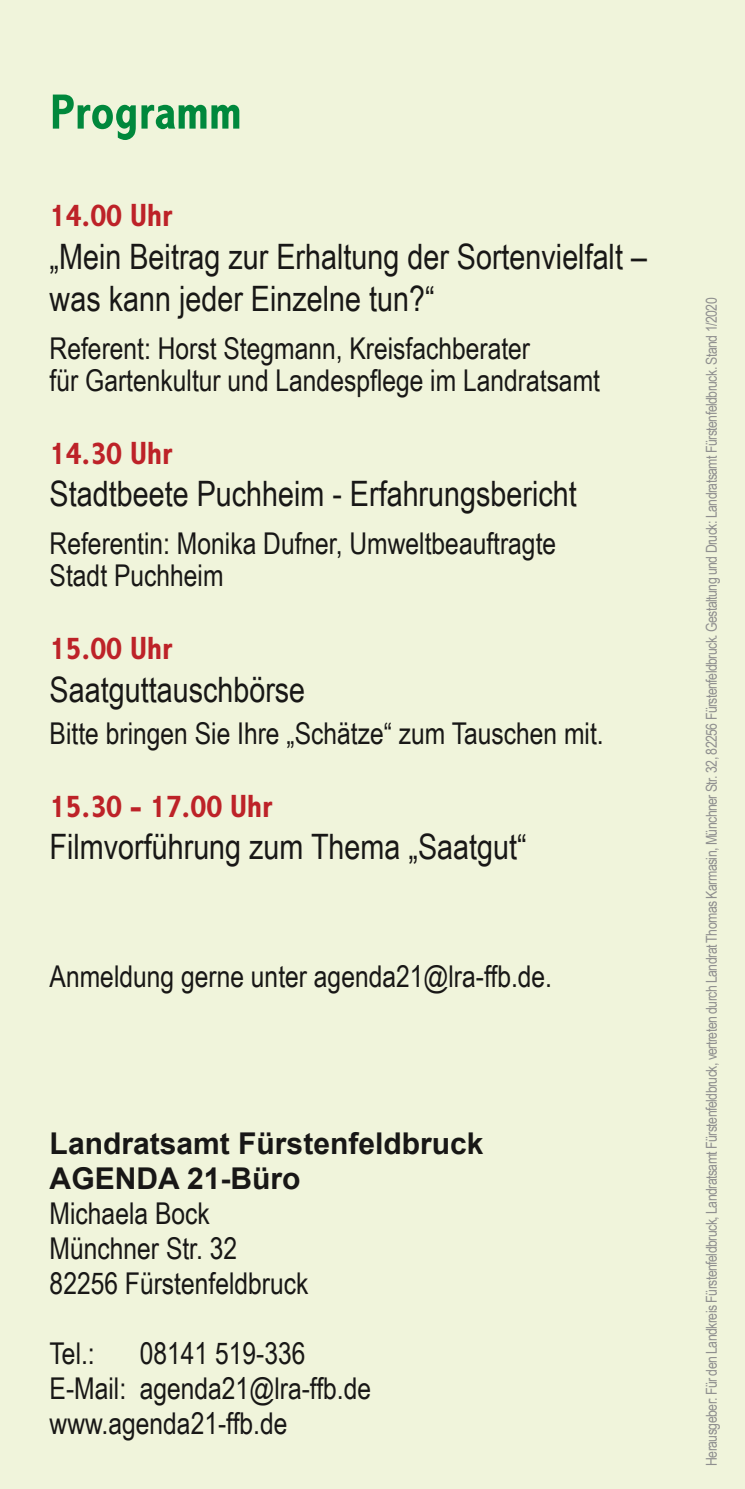
<style>
.page{position:relative;width:745px;height:1489px;background:#fff}
.page>*{position:absolute;margin:0;border:0;box-sizing:border-box;transform-origin:0 0}
.t1{font:700 condensed 50px "Abadi MT Pro";color:#00883c}
.t2{font:35px/42.5px "Arial Narrow";color:#181716}
.t3{font:700 condensed 32.5px "Abadi MT Pro";color:#bd2228}
.t4{font:30px/35px "Arial Narrow";color:#181716}
.t5{font:700 30px/35px "Arial";color:#181716}
.t6{font:15px "Arial Narrow";letter-spacing:-.035em;color:#8f8f8f}
</style>
<div class="page">
<div style="left:0;top:0;width:744px;height:1488px;background:#f0f4db"></div>
<h1 class="t1" style="left:50px;top:84px;width:193px">Programm</h1>
<p class="t3" style="left:50px;top:197px;width:124px">14.00 Uhr</p>
<p class="t2" style="left:50px;top:234px;width:598px">„Mein Beitrag zur Erhaltung der Sortenvielfalt – was kann jeder Einzelne tun?“</p>
<p class="t4" style="left:50px;top:331px;width:551px;line-height:32.5px">Referent: Horst Stegmann, Kreisfachberater<br>für Gartenkultur und Landespflege im Landratsamt</p>
<p class="t3" style="left:50px;top:435px;width:124px">14.30 Uhr</p>
<p class="t2" style="left:50px;top:471px;width:528px">Stadtbeete Puchheim - Erfahrungsbericht</p>
<p class="t4" style="left:50px;top:526px;width:507px;line-height:32.5px">Referentin: Monika Dufner, Umweltbeauftragte<br>Stadt Puchheim</p>
<p class="t3" style="left:50px;top:630px;width:124px">15.00 Uhr</p>
<p class="t2" style="left:50px;top:666px;width:257px">Saatguttauschbörse</p>
<p class="t4" style="left:50px;top:715px;width:555px">Bitte bringen Sie Ihre „Schätze“ zum Tauschen mit.</p>
<p class="t3" style="left:50px;top:787px;width:224px">15.30 - 17.00 Uhr</p>
<p class="t2" style="left:50px;top:824px;width:478px">Filmvorführung zum Thema „Saatgut“</p>
<p class="t4" style="left:50px;top:957px;width:503px">Anmeldung gerne unter agenda21@lra-ffb.de.</p>
<p class="t5" style="left:50px;top:1126px;width:435px">Landratsamt Fürstenfeldbruck<br>AGENDA 21-Büro</p>
<p class="t4" style="left:50px;top:1194px;width:260px">Michaela Bock<br>Münchner Str. 32<br>82256 Fürstenfeldbruck</p>
<p class="t4" style="left:50px;top:1334px;width:323px;text-indent:90px">08141 519-336<br>E-Mail: agenda21@lra-ffb.de www.agenda21-ffb.de</p>
<p class="t4" style="left:50px;top:1334px;width:47px">Tel.:</p>
<p class="t6" style="left:700px;top:1465px;width:1169px;rotate:-90deg">Herausgeber: Für den Landkreis Fürstenfeldbruck, Landratsamt Fürstenfeldbruck, vertreten durch Landrat Thomas Karmasin, Münchner Str. 32, 82256 Fürstenfeldbruck. Gestaltung und Druck: Landratsamt Fürstenfeldbruck. Stand 1/2020</p>
</div>
